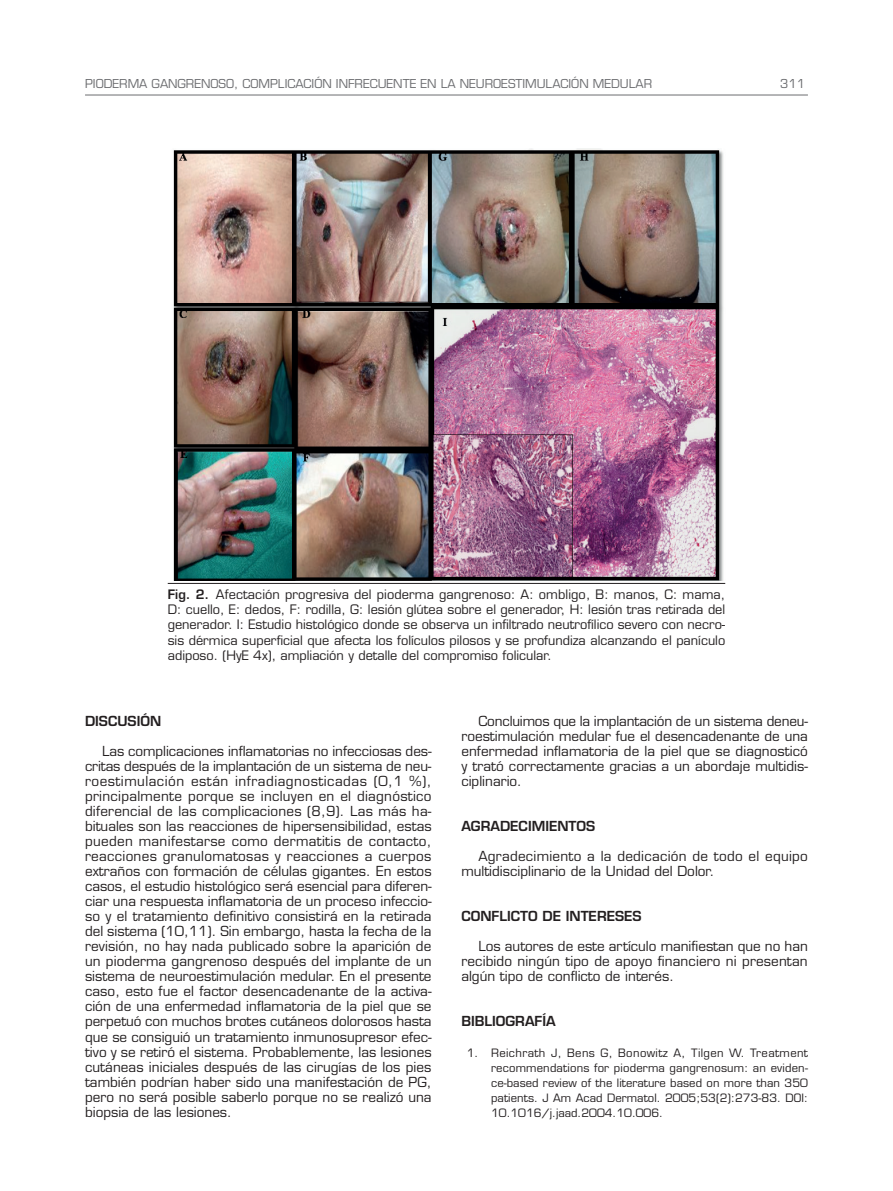
<style>
.page{position:relative;width:893px;height:1191px;background:#fff}
.page>*{position:absolute;margin:0;border:0;box-sizing:border-box;transform-origin:0 0}
.t1{font:13.5px/15px "Eurostile LT Std";color:#231f20;text-align:justify}
.t2{font:13.5px/15px "Eurostile LT Std";letter-spacing:.02em;color:#231f20}
.t3{font:600 13.5px "Eurostile LT Std";color:#231f20}
.t4{font:12.75px/15.3px "Eurostile LT Std";color:#231f20;text-align:justify}
.t5{font:12px "Eurostile LT Std";color:#6c6d70}
.t6{font:11.25px/15px "Eurostile LT Std";letter-spacing:.005em;color:#231f20;text-align:justify}
.s1{font-weight:600}
</style>
<div class="page">
<hr style="left:85px;top:95px;width:723px;height:1px;background:#6c6d70">
<img style="left:173px;top:149px;width:551px;height:431px">
<hr style="left:168px;top:583px;width:557px;height:1px;background:#231f20">
<p class="t5" style="left:85px;top:76px;width:569px">PIODERMA GANGRENOSO, COMPLICACIÓN INFRECUENTE EN LA NEUROESTIMULACIÓN MEDULAR</p>
<p class="t5" style="left:780px;top:76px;width:26px">311</p>
<p class="t4" style="left:168px;top:586px;width:559px"><span class="s1">Fig. 2.</span> Afectación progresiva del pioderma gangrenoso: A: ombligo, B: manos, C: mama, D: cuello, E: dedos, F: rodilla, G: lesión glútea sobre el generador, H: lesión tras retirada del generador. I: Estudio histológico donde se observa un infiltrado neutrofílico severo con necro&shy;sis dérmica superficial que afecta los folículos pilosos y se profundiza alcanzando el panículo adiposo. (HyE 4x), ampliación y detalle del compromiso folicular.</p>
<p class="t3" style="left:85px;top:713px;width:78px">DISCUSIÓN</p>
<p class="t1" style="left:85px;top:744px;width:348px;text-indent:17px">Las complicaciones inflamatorias no infecciosas des&shy;critas después de la implantación de un sistema de neu&shy;roestimulación están infradiagnosticadas (0,1 %), principalmente porque se incluyen en el diagnóstico diferencial de las complicaciones (8,9). Las más ha&shy;bituales son las reacciones de hipersensibilidad, estas pueden manifestarse como dermatitis de contacto, reacciones granulomatosas y reacciones a cuerpos extraños con formación de células gigantes. En estos casos, el estudio histológico será esencial para diferen&shy;ciar una respuesta inflamatoria de un proceso infeccio&shy;so y el tratamiento definitivo consistirá en la retirada del sistema (10,11). Sin embargo, hasta la fecha de la revisión, no hay nada publicado sobre la aparición de un pioderma gangrenoso después del implante de un sistema de neuroestimulación medular. En el presente caso, esto fue el factor desencadenante de la activa&shy;ción de una enfermedad inflamatoria de la piel que se perpetuó con muchos brotes cutáneos dolorosos hasta que se consiguió un tratamiento inmunosupresor efec&shy;tivo y se retiró el sistema. Probablemente, las lesiones cutáneas iniciales después de las cirugías de los pies también podrían haber sido una manifestación de PG, pero no será posible saberlo porque no se realizó una biopsia de las lesiones.</p>
<p class="t1" style="left:461px;top:714px;width:348px;text-indent:17px">Concluimos que la implantación de un sistema deneu&shy;roestimulación medular fue el desencadenante de una enfermedad inflamatoria de la piel que se diagnosticó y trató correctamente gracias a un abordaje multidis&shy;ciplinario.</p>
<p class="t3" style="left:461px;top:818px;width:135px">AGRADECIMIENTOS</p>
<p class="t2" style="left:461px;top:849px;width:348px;text-indent:17px">Agradecimiento a la dedicación de todo el equipo multidisciplinario de la Unidad del Dolor.</p>
<p class="t3" style="left:461px;top:908px;width:182px">CONFLICTO DE INTERESES</p>
<p class="t1" style="left:461px;top:939px;width:348px;text-indent:17px">Los autores de este artículo manifiestan que no han recibido ningún tipo de apoyo financiero ni presentan algún tipo de conflicto de interés.</p>
<p class="t3" style="left:461px;top:1013px;width:96px">BIBLIOGRAFÍA</p>
<p class="t6" style="left:491px;top:1045px;width:318px;text-indent:-24px">1. Reichrath J, Bens G, Bonowitz A, Tilgen W. Treatment recommendations for pioderma gangrenosum: an eviden&shy;ce-based review of the literature based on more than 350 patients. J Am Acad Dermatol. 2005;53(2):273-83. DOI:<br>10.1016/j.jaad.2004.10.006.</p>
</div>
